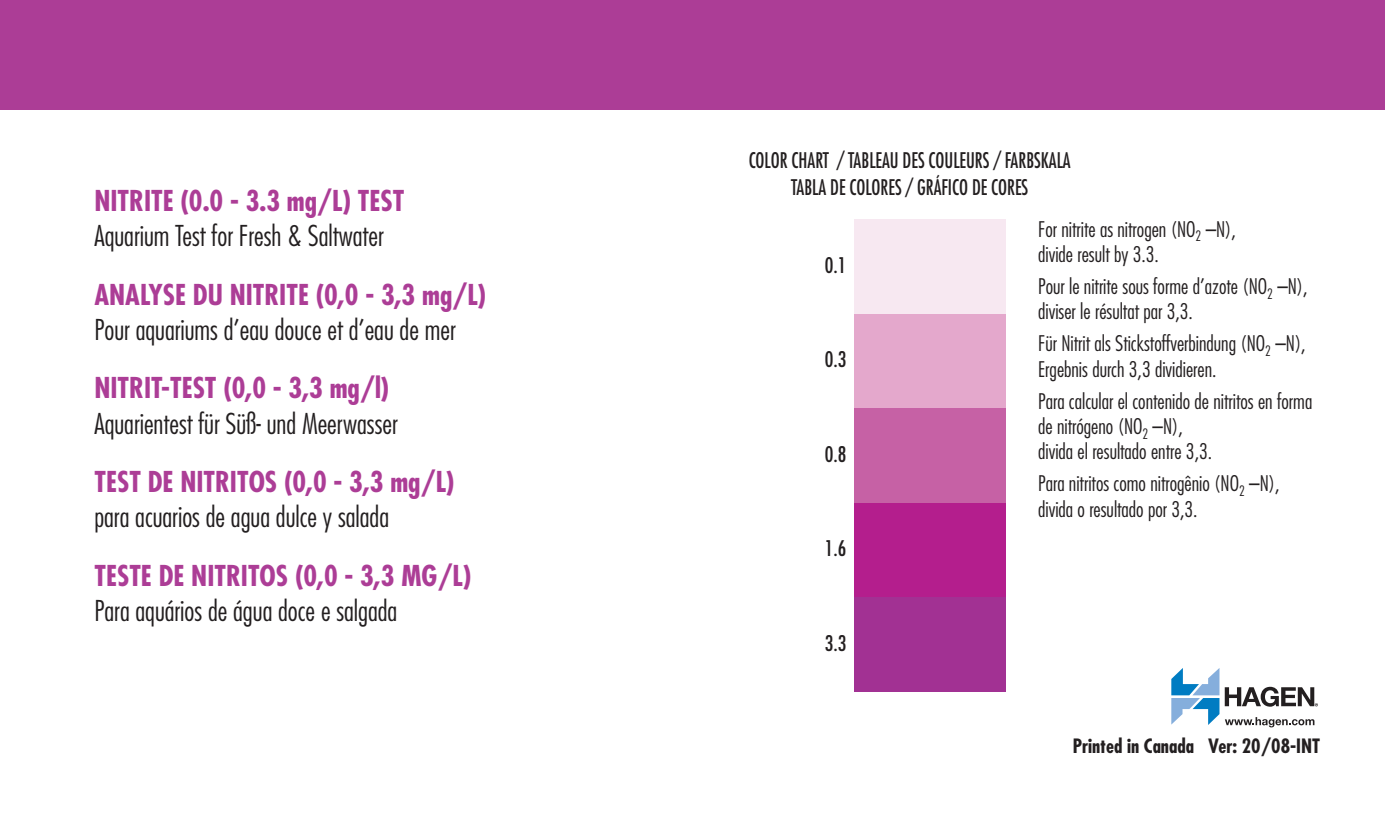
<style>
.page{position:relative;width:1386px;height:819px;background:#fff}
.page>*{position:absolute;margin:0;border:0;box-sizing:border-box;transform-origin:0 0}
.t1{font:300 condensed 28px "Futura";color:#231f20}
.t2{font:700 condensed 28px "Futura";color:#ac3d96}
.t3{font:300 condensed 21px/25.2px "Futura";color:#231f20}
.t4{font:condensed 21px/27.3px "Futura";color:#231f20;text-align:center;scale:.9 1}
.t5{font:condensed 21px "Futura";color:#231f20}
.t6{font:700 condensed 19.25px "Futura";color:#231f20}
</style>
<div class="page">
<div style="left:0;top:0;width:1385px;height:110px;background:#ac3d96"></div>
<div style="left:854px;top:220px;width:152px;height:94px;background:#f7e8f1"></div>
<div style="left:854px;top:314px;width:152px;height:95px;background:#e4a8cc"></div>
<div style="left:854px;top:409px;width:152px;height:94px;background:#c661a5"></div>
<div style="left:854px;top:503px;width:152px;height:94px;background:#b41e8d"></div>
<div style="left:854px;top:597px;width:152px;height:95px;background:#a23193"></div>
<svg style="left:1171px;top:668px;width:147px;height:60px"></svg>
<h1 class="t2" style="left:94px;top:188px;width:311px">NITRITE (0.0 - 3.3 mg/L) TEST</h1>
<h1 class="t1" style="left:94px;top:224px;width:291px">Aquarium Test for Fresh &amp; Saltwater</h1>
<h1 class="t2" style="left:94px;top:282px;width:393px">ANALYSE DU NITRITE (0,0 - 3,3 mg/L)</h1>
<h1 class="t1" style="left:94px;top:318px;width:363px">Pour aquariums d’eau douce et d’eau de mer</h1>
<h1 class="t2" style="left:94px;top:376px;width:296px">NITRIT-TEST (0,0 - 3,3 mg/l)</h1>
<h1 class="t1" style="left:94px;top:411px;width:305px">Aquarientest für Süß- und Meerwasser</h1>
<h1 class="t2" style="left:94px;top:469px;width:362px">TEST DE NITRITOS (0,0 - 3,3 mg/L)</h1>
<h1 class="t1" style="left:94px;top:505px;width:296px">para acuarios de agua dulce y salada</h1>
<h1 class="t2" style="left:94px;top:563px;width:378px">TESTE DE NITRITOS (0,0 - 3,3 MG/L)</h1>
<h1 class="t1" style="left:94px;top:599px;width:304px">Para aquários de água doce e salgada</h1>
<p class="t4" style="left:749px;top:148px;width:359px">COLOR CHART / TABLEAU DES COULEURS / FARBSKALA<br>TABLA DE COLORES / GRÁFICO DE CORES</p>
<p class="t5" style="left:825px;top:256px;width:23px">0.1</p>
<p class="t5" style="left:825px;top:350px;width:23px">0.3</p>
<p class="t5" style="left:825px;top:444px;width:23px">0.8</p>
<p class="t5" style="left:825px;top:539px;width:23px">1.6</p>
<p class="t5" style="left:825px;top:633px;width:23px">3.3</p>
<p class="t3" style="left:1038px;top:218px;width:199px">For nitrite as nitrogen (NO<sub>2</sub> –N), divide result by 3.3.</p>
<p class="t3" style="left:1038px;top:275px;width:271px">Pour le nitrite sous forme d’azote (NO<sub>2</sub> –N), diviser le résultat par 3,3.</p>
<p class="t3" style="left:1038px;top:332px;width:269px">Für Nitrit als Stickstoffverbindung (NO<sub>2</sub> –N),<br>Ergebnis durch 3,3 dividieren.</p>
<p class="t3" style="left:1038px;top:390px;width:276px">Para calcular el contenido de nitritos en forma de nitrógeno (NO<sub>2</sub> –N),<br>divida el resultado entre 3,3.</p>
<p class="t3" style="left:1038px;top:472px;width:243px">Para nitritos como nitrogênio (NO<sub>2</sub> –N), divida o resultado por 3,3.</p>
<p class="t6" style="left:1073px;top:737px;width:249px">Printed in Canada Ver: 20/08-INT</p>
</div>
